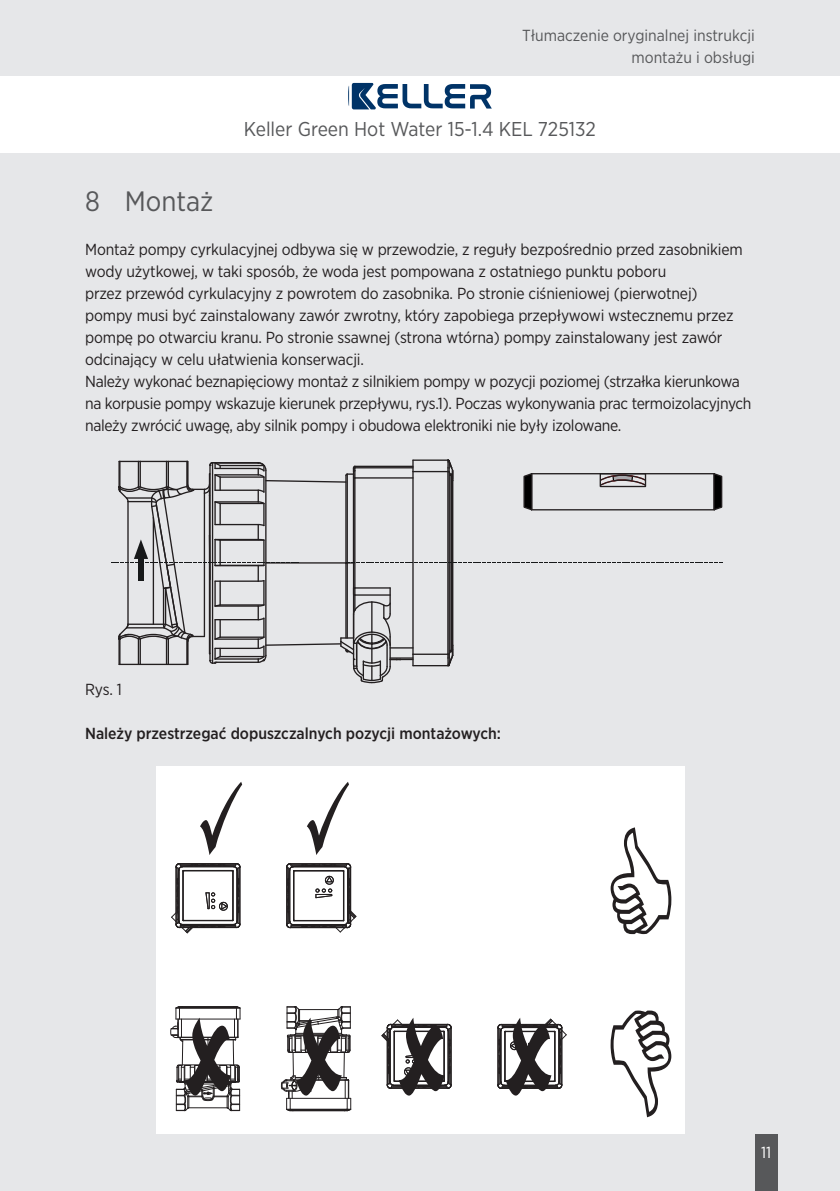
<style>
.page{position:relative;width:840px;height:1191px;background:#fff}
.page>*{position:absolute;margin:0;border:0;box-sizing:border-box;transform-origin:0 0}
.t1{font:28px "Gotham Narrow";color:#57585a}
.t2{font:20px "Gotham Narrow";color:#57585a}
.t3{font:16px/22px "Gotham Narrow";letter-spacing:-.02em;color:#231f20}
.t4{font:500 16px "Gotham Narrow";color:#231f20}
.t5{font:16px/22px "Gotham Narrow";color:#57585a;text-align:right}
.t6{font:16px "Gotham Narrow";color:#fff}
</style>
<div class="page">
<div style="left:0;top:0;width:839px;height:75px;background:#e6e7e9"></div>
<div style="left:0;top:153px;width:839px;height:1038px;background:#e6e7e9"></div>
<div style="left:754px;top:1134px;width:23px;height:57px;background:#57585a"></div>
<svg style="left:348px;top:83px;width:143px;height:26px"></svg>
<svg style="left:111px;top:459px;width:611px;height:225px"></svg>
<div style="left:599px;top:473px;width:46px;height:14px;border:1px solid #231f20"></div>
<div style="left:156px;top:766px;width:527px;height:368px;background:#fff"></div>
<svg style="left:171px;top:863px;width:70px;height:70px"></svg>
<svg style="left:286px;top:863px;width:70px;height:69px"></svg>
<svg style="left:170px;top:1006px;width:70px;height:105px"></svg>
<svg style="left:281px;top:1006px;width:70px;height:105px"></svg>
<svg style="left:381px;top:1018px;width:71px;height:77px"></svg>
<svg style="left:497px;top:1018px;width:69px;height:77px"></svg>
<svg style="left:200px;top:782px;width:42px;height:73px"></svg>
<svg style="left:307px;top:782px;width:42px;height:73px"></svg>
<svg style="left:610px;top:827px;width:61px;height:107px"></svg>
<svg style="left:610px;top:1010px;width:61px;height:107px"></svg>
<p class="t5" style="left:522px;top:24px;width:234px">Tłumaczenie oryginalnej instrukcji montażu i obsługi</p>
<p class="t2" style="left:244px;top:117px;width:353px">Keller Green Hot Water 15-1.4 KEL 725132</p>
<h1 class="t1" style="left:85px;top:183px;width:130px">8 Montaż</h1>
<p class="t3" style="left:85px;top:238px;width:667px">Montaż pompy cyrkulacyjnej odbywa się w przewodzie, z reguły bezpośrednio przed zasobnikiem wody użytkowej, w taki sposób, że woda jest pompowana z ostatniego punktu poboru<br>przez przewód cyrkulacyjny z powrotem do zasobnika. Po stronie ciśnieniowej (pierwotnej)<br>pompy musi być zainstalowany zawór zwrotny, który zapobiega przepływowi wstecznemu przez pompę po otwarciu kranu. Po stronie ssawnej (strona wtórna) pompy zainstalowany jest zawór odcinający w celu ułatwienia konserwacji.<br>Należy wykonać beznapięciowy montaż z silnikiem pompy w pozycji poziomej (strzałka kierunkowa na korpusie pompy wskazuje kierunek przepływu, rys.1). Poczas wykonywania prac termoizolacyjnych należy zwrócić uwagę, aby silnik pompy i obudowa elektroniki nie były izolowane.</p>
<p class="t3" style="left:85px;top:678px;width:38px">Rys. 1</p>
<p class="t4" style="left:85px;top:723px;width:417px">Należy przestrzegać dopuszczalnych pozycji montażowych:</p>
<p class="t6" style="left:760px;top:1142px;width:12px">11</p>
</div>
